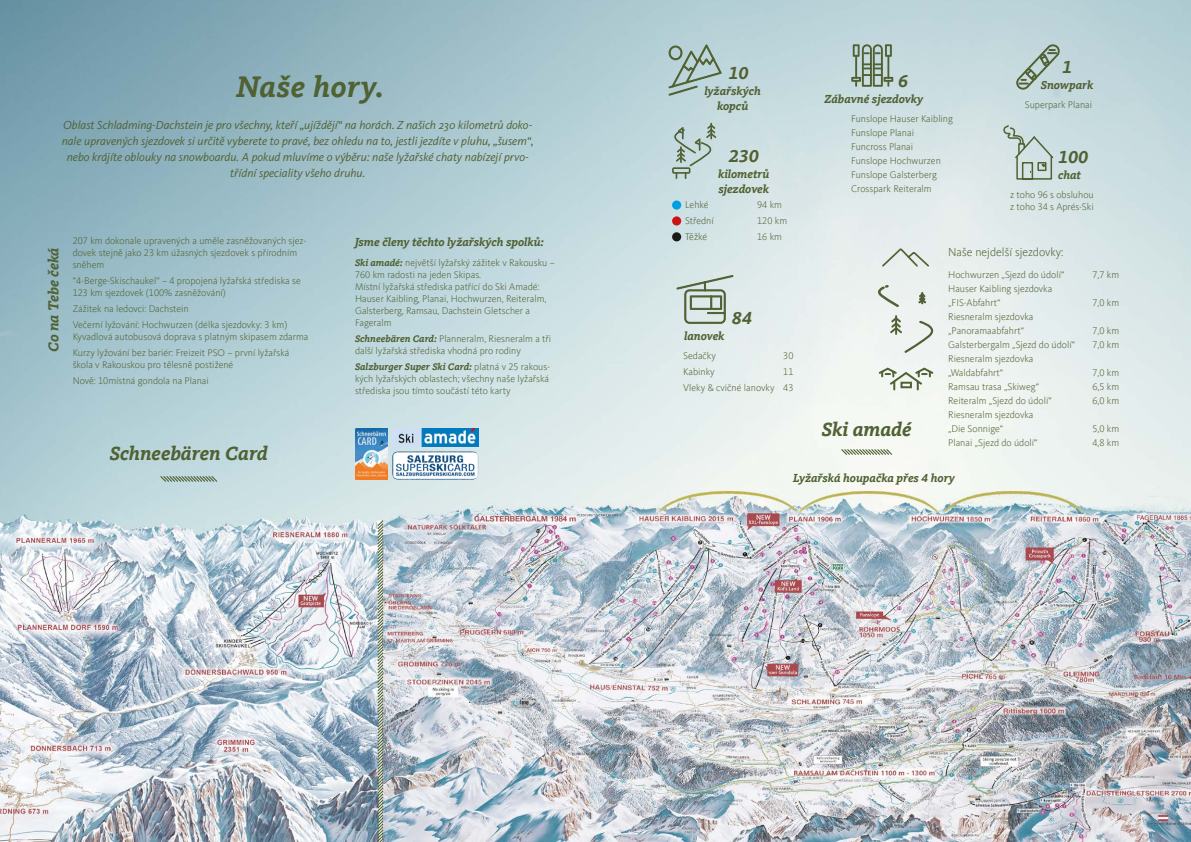
<style>
.page{position:relative;width:1191px;height:842px;background:#fff}
.page>*{position:absolute;margin:0;border:0;box-sizing:border-box;transform-origin:0 0}
.t1{font:italic 700 30.6px "Kievit Slab Offc Pro";letter-spacing:.02em;color:#506133}
.t2{font:italic 700 20px "Kievit Slab Offc Pro";color:#506133}
.t3{font:italic 700 18px "Kievit Slab Offc Pro";color:#506133}
.t4{font:italic 700 15px "Kievit Slab Offc Pro";color:#506133}
.t5{font:italic 12px/16px "Kievit Pro";color:#506133;text-align:center}
.t6{font:italic 700 12px/14.4px "Kievit Slab Offc Pro";color:#506133}
.t7{font:300 12px "Kievit Offc Pro";color:#506133}
.t8{font:300 10px/12px "Kievit Offc Pro";color:#506133}
.t9{font:italic 700 10px "Kievit Slab Offc Pro";color:#506133}
.s1{font-family:"Kievit Slab Offc Pro";font-weight:700;font-style:italic}
.s2{font-family:"Kievit Offc Pro";font-weight:300;font-style:normal}
</style>
<div class="page">
<img style="left:0;top:0;width:1191px;height:842px">
<svg style="left:376px;top:519px;width:8px;height:323px;background:#a0aca1"></svg>
<div style="left:672px;top:200px;width:9px;height:10px;background:#009ee3;border-radius:50%"></div>
<div style="left:672px;top:216px;width:9px;height:9px;background:#cd1316;border-radius:50%"></div>
<div style="left:672px;top:232px;width:9px;height:9px;background:#1a1a18;border-radius:50%"></div>
<svg style="left:672px;top:123px;width:44px;height:56px;background:#b3c7c3"></svg>
<svg style="left:668px;top:44px;width:54px;height:52px;background:#a5bcb7"></svg>
<svg style="left:676px;top:275px;width:57px;height:49px;background:#bac8be"></svg>
<svg style="left:851px;top:44px;width:42px;height:43px;background:#95a897"></svg>
<svg style="left:1015px;top:44px;width:45px;height:46px;background:#adc0bb"></svg>
<img style="left:355px;top:429px;width:32px;height:51px">
<img style="left:392px;top:451px;width:86px;height:29px">
<img style="left:392px;top:429px;width:86px;height:17px">
<svg style="left:1002px;top:124px;width:52px;height:56px;background:#becec9"></svg>
<svg style="left:840px;top:448px;width:53px;height:8px"></svg>
<svg style="left:159px;top:475px;width:59px;height:8px"></svg>
<svg style="left:878px;top:285px;width:20px;height:22px"></svg>
<hr style="left:895px;top:315px;width:2px;height:20px;background:#506133">
<svg style="left:890px;top:317px;width:43px;height:36px"></svg>
<svg style="left:918px;top:292px;width:8px;height:12px"></svg>
<svg style="left:877px;top:366px;width:58px;height:25px"></svg>
<svg style="left:880px;top:248px;width:50px;height:20px"></svg>
<h1 class="t1" style="left:236px;top:69px;width:149px">Naše hory.</h1>
<p class="t5" style="left:62px;top:117px;width:473px">Oblast Schladming-Dachstein je pro všechny, kteří „ujíždějí“ na horách. Z našich 230 kilometrů doko&shy;nale upravených sjezdovek si určitě vyberete to pravé, bez ohledu na to, jestli jezdíte v pluhu, „šusem“, nebo krájíte oblouky na snowboardu. A pokud mluvíme o výběru: naše lyžařské chaty nabízejí prvo&shy;třídní speciality všeho druhu.</p>
<h3 class="t4" style="left:45px;top:352px;width:106px;rotate:-90deg">Co na Tebe čeká</h3>
<p class="t8" style="left:73px;top:235px;width:235px">207 km dokonale upravených a uměle zasněžovaných sjez&shy;dovek stejně jako 23 km úžasných sjezdovek s přírodním sněhem</p>
<p class="t8" style="left:73px;top:275px;width:230px">“4-Berge-Skischaukel“ – 4 propojená lyžařská střediska se<br>123 km sjezdovek (100% zasněžování)</p>
<p class="t8" style="left:73px;top:301px;width:216px;line-height:16px">Zážitek na ledovci: Dachstein<br>Večerní lyžování: Hochwurzen (délka sjezdovky: 3 km)</p>
<p class="t8" style="left:73px;top:329px;width:237px;line-height:16px">Kyvadlová autobusová doprava s platným skipasem zdarma<br>Kurzy lyžování bez bariér: Freizeit PSO – první lyžařská</p>
<p class="t8" style="left:73px;top:357px;width:162px;line-height:16px">škola v Rakouskou pro tělesně postižené<br>Nově: 10místná gondola na Planai</p>
<h2 class="t2" style="left:110px;top:441px;width:160px">Schneebären Card</h2>
<p class="t6" style="left:355px;top:235px;width:190px">Jsme členy těchto lyžařských spolků:</p>
<p class="t8" style="left:355px;top:256px;width:201px"><span class="s1">Ski amadé:</span> největší lyžařský zážitek v Rakousku – 760 km radosti na jeden Skipas.<br>Místní lyžařská střediska patřící do Ski Amadé:<br>Hauser Kaibling, Planai, Hochwurzen, Reiteralm, Galsterberg, Ramsau, Dachstein Gletscher a Fageralm</p>
<p class="t8" style="left:355px;top:332px;width:198px"><span class="s1">Schneebären Card:</span> Planneralm, Riesneralm a tři další lyžařská střediska vhodná pro rodiny</p>
<p class="t9" style="left:355px;top:361px;width:197px">Salzburger Super Ski Card: <span class="s2">platná v 25 rakous-</span></p>
<p class="t8" style="left:355px;top:372px;width:196px">kých lyžařských oblastech; všechny naše lyžařská střediska jsou tímto součástí této karty</p>
<h3 class="t3" style="left:728px;top:62px;width:22px">10</h3>
<p class="t6" style="left:704px;top:84px;width:58px;text-align:center">lyžařských kopců</p>
<h3 class="t3" style="left:728px;top:146px;width:32px">230</h3>
<p class="t6" style="left:718px;top:167px;width:53px">kilometrů sjezdovek</p>
<p class="t8" style="left:685px;top:199px;width:25px">Lehké</p>
<p class="t8" style="left:757px;top:199px;width:26px">94 km</p>
<p class="t8" style="left:685px;top:215px;width:30px">Střední</p>
<p class="t8" style="left:757px;top:215px;width:31px">120 km</p>
<p class="t8" style="left:685px;top:231px;width:24px">Těžké</p>
<p class="t8" style="left:757px;top:231px;width:26px">16 km</p>
<h3 class="t3" style="left:732px;top:307px;width:22px">84</h3>
<p class="t6" style="left:684px;top:328px;width:42px">lanovek</p>
<p class="t8" style="left:683px;top:349px;width:34px">Sedačky</p>
<p class="t8" style="left:783px;top:349px;width:12px">30</p>
<p class="t8" style="left:683px;top:365px;width:33px">Kabinky</p>
<p class="t8" style="left:683px;top:363px;width:112px;line-height:16px;text-align:right">11<br>Vleky &amp; cvičné lanovky 43</p>
<h3 class="t3" style="left:898px;top:70px;width:12px">6</h3>
<p class="t6" style="left:824px;top:92px;width:100px">Zábavné sjezdovky</p>
<p class="t8" style="left:851px;top:112px;width:103px;line-height:14px">Funslope Hauser Kaibling<br>Funslope Planai<br>Funcross Planai<br>Funslope Hochwurzen<br>Funslope Galsterberg<br>Crosspark Reiteralm</p>
<h3 class="t3" style="left:1062px;top:56px;width:12px">1</h3>
<p class="t6" style="left:1040px;top:78px;width:54px">Snowpark</p>
<p class="t8" style="left:1024px;top:99px;width:69px">Superpark Planai</p>
<h3 class="t3" style="left:1058px;top:147px;width:32px">100</h3>
<p class="t6" style="left:1058px;top:168px;width:24px">chat</p>
<p class="t8" style="left:1010px;top:189px;width:85px">z toho 96 s obsluhou z toho 34 s Aprés-Ski</p>
<p class="t7" style="left:948px;top:245px;width:117px">Naše nejdelší sjezdovky:</p>
<p class="t8" style="left:948px;top:268px;width:118px">Hochwurzen „Sjezd do údolí“</p>
<p class="t8" style="left:1092px;top:268px;width:28px">7,7 km</p>
<p class="t8" style="left:948px;top:281px;width:106px;line-height:14px">Hauser Kaibling sjezdovka „FIS-Abfahrt“</p>
<p class="t8" style="left:1092px;top:296px;width:28px">7,0 km</p>
<p class="t8" style="left:948px;top:309px;width:87px;line-height:14px">Riesneralm sjezdovka „Panoramaabfahrt“</p>
<p class="t8" style="left:1092px;top:324px;width:28px">7,0 km</p>
<h2 class="t2" style="left:821px;top:417px;width:91px">Ski amadé</h2>
<p class="t8" style="left:948px;top:338px;width:128px">Galsterbergalm „Sjezd do údolí“</p>
<p class="t8" style="left:1092px;top:338px;width:28px">7,0 km</p>
<p class="t8" style="left:948px;top:351px;width:87px;line-height:14px">Riesneralm sjezdovka „Waldabfahrt“</p>
<p class="t8" style="left:1092px;top:366px;width:28px">7,0 km</p>
<p class="t8" style="left:948px;top:380px;width:92px">Ramsau trasa „Skiweg“</p>
<p class="t8" style="left:1092px;top:380px;width:28px">6,5 km</p>
<p class="t8" style="left:948px;top:394px;width:105px">Reiteralm „Sjezd do údolí“</p>
<p class="t8" style="left:1092px;top:394px;width:28px">6,0 km</p>
<p class="t8" style="left:948px;top:407px;width:87px;line-height:14px">Riesneralm sjezdovka „Die Sonnige“</p>
<p class="t8" style="left:1092px;top:422px;width:28px">5,0 km</p>
<p class="t8" style="left:948px;top:436px;width:91px">Planai „Sjezd do údolí“</p>
<p class="t8" style="left:1092px;top:436px;width:28px">4,8 km</p>
<p class="t6" style="left:793px;top:471px;width:163px">Lyžařská houpačka přes 4 hory</p>
</div>
